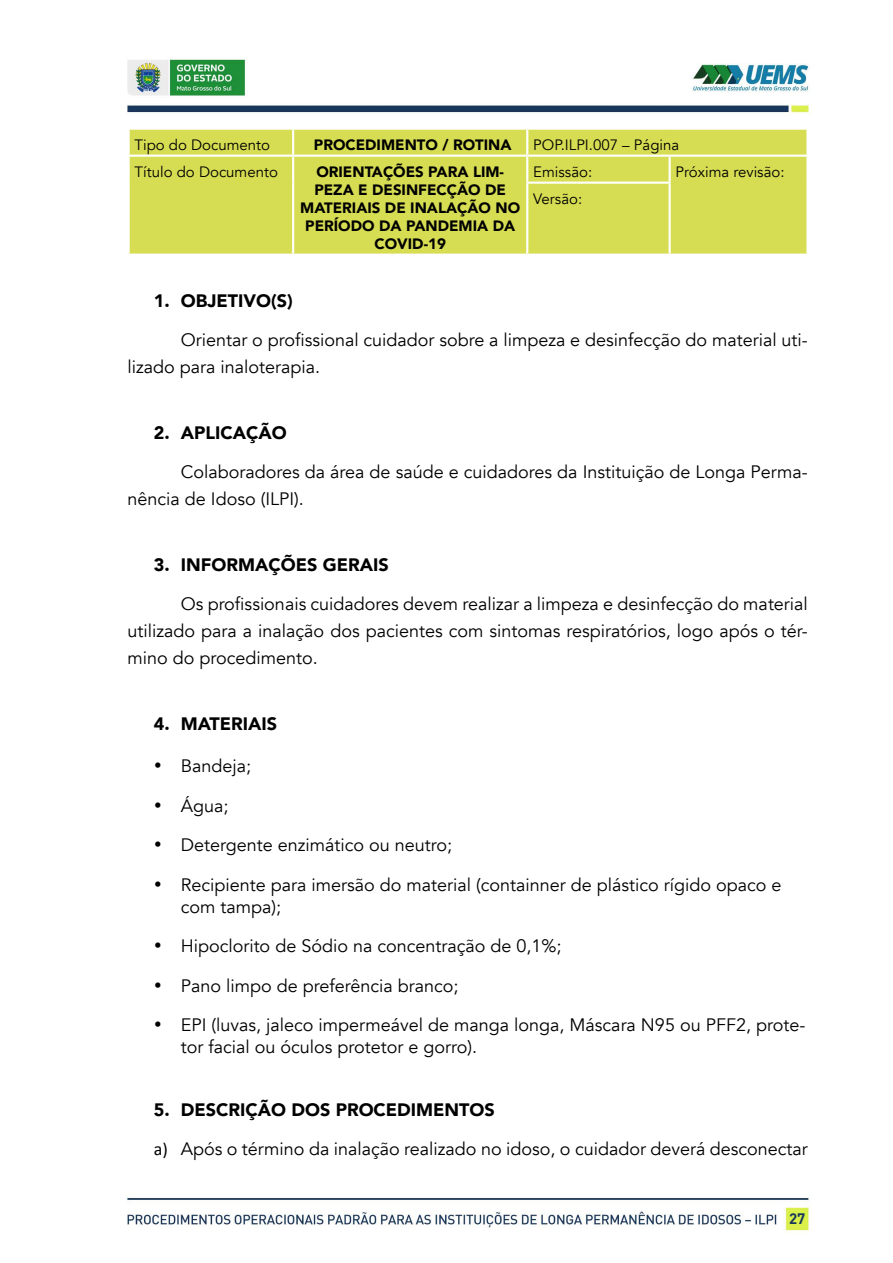
<style>
.page{position:relative;width:893px;height:1263px;background:#fff}
.page>*{position:absolute;margin:0;border:0;box-sizing:border-box;transform-origin:0 0}
.t1{font:18px/27px "Avenir";color:#000}
.t2{font:900 18px "Avenir";color:#000}
.t3{font:900 15px/18px "Avenir";color:#000;text-align:center}
.t4{font:15px "Avenir";color:#000}
.t5{font:700 15px "DIN";color:#17375b}
.s1{font-weight:900}
.s2{font-family:"Calibri"}
</style>
<div class="page">
<img style="left:127px;top:59px;width:685px;height:1174px">
<div style="left:130px;top:130px;width:676px;height:124px;background:#d7dd53"></div>
<hr style="left:128px;top:128px;width:165px;height:2px;background:#fff">
<hr style="left:128px;top:130px;width:2px;height:25px;background:#fff">
<hr style="left:293px;top:128px;width:234px;height:2px;background:#fff">
<hr style="left:292px;top:130px;width:2px;height:25px;background:#fff">
<hr style="left:527px;top:128px;width:143px;height:2px;background:#fff">
<hr style="left:526px;top:130px;width:2px;height:25px;background:#fff">
<hr style="left:670px;top:128px;width:139px;height:2px;background:#fff">
<hr style="left:806px;top:130px;width:3px;height:25px;background:#fff">
<hr style="left:128px;top:155px;width:165px;height:2px;background:#fff">
<hr style="left:128px;top:157px;width:2px;height:26px;background:#fff">
<hr style="left:128px;top:183px;width:2px;height:71px;background:#fff">
<hr style="left:128px;top:254px;width:165px;height:2px;background:#fff">
<hr style="left:293px;top:155px;width:234px;height:2px;background:#fff">
<hr style="left:292px;top:157px;width:2px;height:26px;background:#fff">
<hr style="left:292px;top:183px;width:2px;height:71px;background:#fff">
<hr style="left:293px;top:254px;width:234px;height:2px;background:#fff">
<hr style="left:527px;top:155px;width:143px;height:2px;background:#fff">
<hr style="left:526px;top:157px;width:2px;height:25px;background:#fff">
<hr style="left:670px;top:155px;width:139px;height:2px;background:#fff">
<hr style="left:669px;top:157px;width:2px;height:25px;background:#fff">
<hr style="left:806px;top:157px;width:3px;height:26px;background:#fff">
<hr style="left:806px;top:183px;width:3px;height:71px;background:#fff">
<hr style="left:670px;top:254px;width:139px;height:2px;background:#fff">
<hr style="left:526px;top:182px;width:145px;height:2px;background:#fff">
<hr style="left:526px;top:184px;width:2px;height:70px;background:#fff">
<hr style="left:527px;top:254px;width:143px;height:2px;background:#fff">
<hr style="left:669px;top:184px;width:2px;height:70px;background:#fff">
<p class="t4" style="left:135px;top:136px;width:137px">Tipo do Documento</p>
<p class="t3" style="left:314px;top:135px;width:199px">PROCEDIMENTO / ROTINA</p>
<p class="t4" style="left:533px;top:136px;width:147px">POP.ILPI.007 – Página</p>
<p class="t4" style="left:135px;top:163px;width:145px">Título do Documento</p>
<p class="t3" style="left:300px;top:162px;width:221px">ORIENTAÇÕES PARA LIM-<br>PEZA E DESINFECÇÃO DE<br>MATERIAIS DE INALAÇÃO NO<br>PERÍODO DA PANDEMIA DA<br>COVID-19</p>
<p class="t4" style="left:533px;top:163px;width:60px">Emissão:</p>
<p class="t4" style="left:676px;top:163px;width:110px">Próxima revisão:</p>
<p class="t4" style="left:533px;top:190px;width:50px">Versão:</p>
<p class="t2" style="left:154px;top:285px;width:140px">1. OBJETIVO(S)</p>
<p class="t1" style="left:128px;top:326px;width:682px;text-indent:53px">Orientar o profissional cuidador sobre a limpeza e desinfecção do material uti&shy;lizado para inaloterapia.</p>
<p class="t2" style="left:154px;top:417px;width:134px">2. APLICAÇÃO</p>
<p class="t1" style="left:128px;top:458px;width:682px;text-indent:53px">Colaboradores da área de saúde e cuidadores da Instituição de Longa Perma&shy;nência de Idoso (ILPI).</p>
<p class="t2" style="left:154px;top:549px;width:236px">3. INFORMAÇÕES GERAIS</p>
<p class="t1" style="left:128px;top:590px;width:682px;text-align:justify;text-indent:53px">Os profissionais cuidadores devem realizar a limpeza e desinfecção do material utilizado para a inalação dos pacientes com sintomas respiratórios, logo após o tér&shy;mino do procedimento.</p>
<p class="t2" style="left:154px;top:708px;width:125px">4. MATERIAIS</p>
<p class="t1" style="left:154px;top:753px;width:99px">• Bandeja;</p>
<p class="t1" style="left:154px;top:792px;width:76px">• Água;</p>
<p class="t1" style="left:154px;top:832px;width:300px">• Detergente enzimático ou neutro;</p>
<p class="t1" style="left:181px;top:874px;width:602px;line-height:21.6px;text-indent:-27px">• Recipiente para imersão do material (containner de plástico rígido opaco e com tampa);</p>
<p class="t1" style="left:154px;top:933px;width:409px">• Hipoclorito de Sódio na concentração de 0,1%;</p>
<p class="t1" style="left:154px;top:972px;width:306px">• Pano limpo de preferência branco;</p>
<p class="t1" style="left:181px;top:1015px;width:626px;line-height:21.6px;text-indent:-27px">• EPI (luvas, jaleco impermeável de manga longa, Máscara N95 ou PFF2, prote&shy;tor facial ou óculos protetor e gorro).</p>
<p class="t1" style="left:154px;top:1091px;width:656px;line-height:39px"><span class="s1">5. DESCRIÇÃO DOS PROCEDIMENTOS<br></span><span class="s2">a)</span> Após o término da inalação realizado no idoso, o cuidador deverá desconectar</p>
<p class="t5" style="left:789px;top:1208px;width:18px">27</p>
</div>
